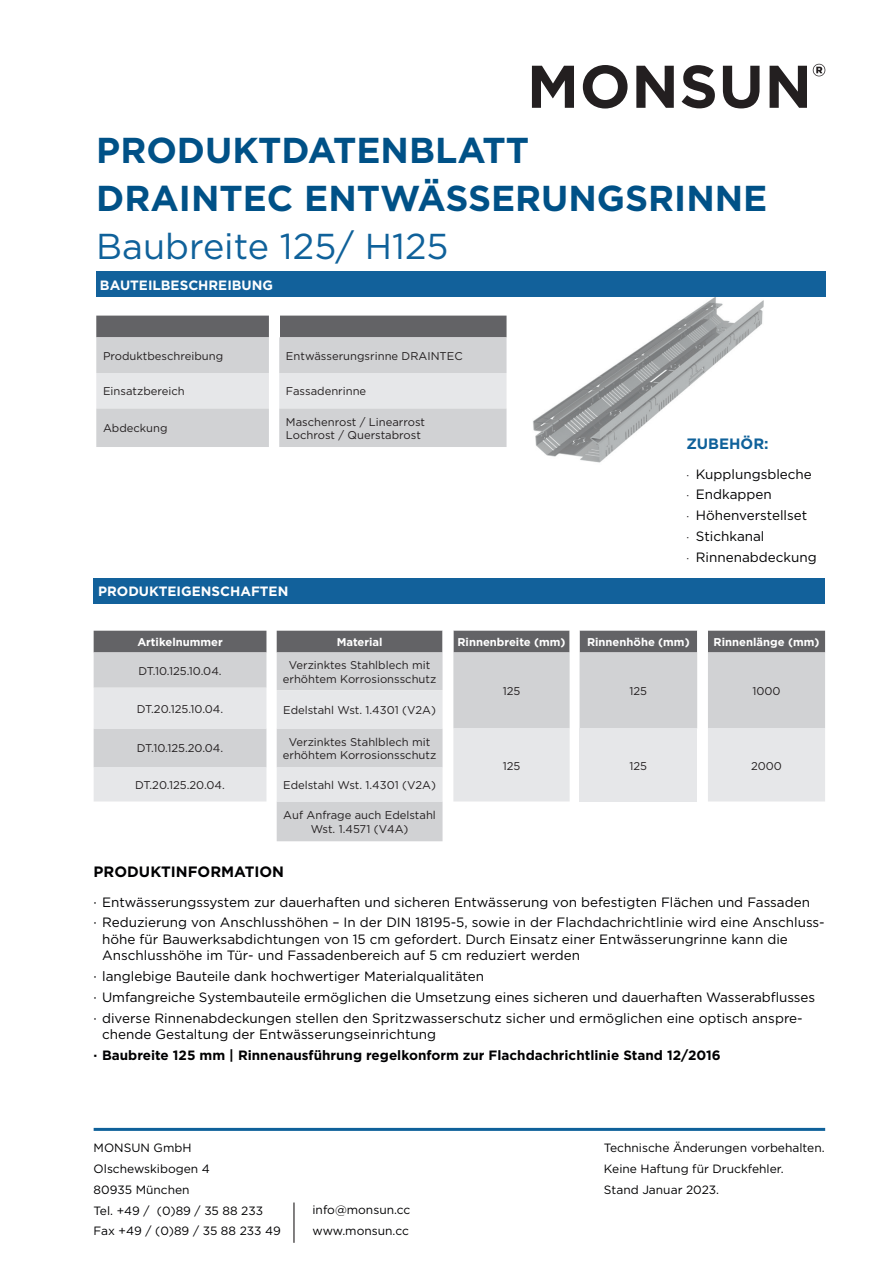
<style>
.page{position:relative;width:893px;height:1263px;background:#fff}
.page>*{position:absolute;margin:0;border:0;box-sizing:border-box;transform-origin:0 0}
.t1{font:700 36px/48px "Gotham";color:#005187}
.t2{font:36px "Gotham";color:#0f619a}
.t3{font:700 15px "Gotham";color:#000002}
.t4{font:700 15px "Gotham";color:#0f619a}
.t5{font:13.5px/20.7px "Gotham";color:#000002}
.t6{font:700 13.5px "Gotham";color:#000002}
.t7{font:700 13.5px "Gotham";color:#fff}
.t8{font:12px/20.7px "Gotham";color:#000002}
.t9{font:11.25px/13.5px "Gotham";color:#231f20;text-align:center}
.t10{font:700 11.25px "Gotham";color:#fff}
.s1{font-size:11.25px;color:#231f20}
</style>
<div class="page">
<img style="left:533px;top:297px;width:231px;height:166px">
<div style="left:96px;top:271px;width:729px;height:26px;background:#12619b"></div>
<div style="left:94px;top:578px;width:731px;height:25px;background:#12619b"></div>
<div style="left:94px;top:631px;width:731px;height:21px;background:#636366"></div>
<svg style="left:94px;top:652px;width:731px;height:189px;fill:#d1d2d4"></svg>
<svg style="left:94px;top:688px;width:731px;height:113px;fill:#e6e7e9"></svg>
<div style="left:580px;top:728px;width:117px;height:73px;background:#e6e7e9"></div>
<svg style="left:813px;top:64px;width:12px;height:12px"></svg>
<svg style="left:532px;top:65px;width:275px;height:44px"></svg>
<svg style="left:96px;top:316px;width:411px;height:131px"></svg>
<hr style="left:94px;top:1128px;width:731px;height:3px;background:#0f619a">
<hr style="left:293px;top:1202px;width:2px;height:41px;background:#231f20">
<h1 class="t1" style="left:96px;top:126px;width:673px">PRODUKTDATENBLATT<br>DRAINTEC ENTWÄSSERUNGSRINNE</h1>
<h1 class="t2" style="left:96px;top:223px;width:354px">Baubreite 125/ H125</h1>
<p class="t7" style="left:100px;top:276px;width:175px">BAUTEILBESCHREIBUNG</p>
<p class="t9" style="left:103px;top:349px;width:122px">Produktbeschreibung</p>
<p class="t9" style="left:286px;top:349px;width:178px">Entwässerungsrinne DRAINTEC</p>
<p class="t9" style="left:103px;top:384px;width:83px">Einsatzbereich</p>
<p class="t9" style="left:286px;top:384px;width:82px">Fassadenrinne</p>
<p class="t9" style="left:103px;top:421px;width:66px">Abdeckung</p>
<p class="t9" style="left:286px;top:414px;width:141px;text-align:left">Maschenrost / Linearrost<br>Lochrost / Querstabrost</p>
<p class="t7" style="left:98px;top:582px;width:192px">PRODUKTEIGENSCHAFTEN</p>
<p class="t4" style="left:686px;top:434px;width:84px">ZUBEHÖR:</p>
<p class="t5" style="left:686px;top:463px;width:132px"><span class="s1">·</span> Kupplungsbleche <span class="s1">·</span> Endkappen<br><span class="s1">·</span> Höhenverstellset<br><span class="s1">·</span> Stichkanal<br><span class="s1">·</span> Rinnenabdeckung</p>
<p class="t10" style="left:137px;top:635px;width:87px">Artikelnummer</p>
<p class="t10" style="left:337px;top:635px;width:47px">Material</p>
<p class="t10" style="left:457px;top:635px;width:110px">Rinnenbreite (mm)</p>
<p class="t10" style="left:587px;top:635px;width:104px">Rinnenhöhe (mm)</p>
<p class="t10" style="left:714px;top:635px;width:107px">Rinnenlänge (mm)</p>
<p class="t9" style="left:138px;top:664px;width:85px">DT.10.125.10.04.</p>
<p class="t9" style="left:283px;top:658px;width:155px">Verzinktes Stahlblech mit erhöhtem Korrosionsschutz</p>
<p class="t9" style="left:503px;top:684px;width:19px">125</p>
<p class="t9" style="left:629px;top:684px;width:19px">125</p>
<p class="t9" style="left:752px;top:684px;width:30px">1000</p>
<p class="t9" style="left:137px;top:702px;width:88px">DT.20.125.10.04.</p>
<p class="t9" style="left:283px;top:703px;width:154px">Edelstahl Wst. 1.4301 (V2A)</p>
<p class="t9" style="left:137px;top:741px;width:88px">DT.10.125.20.04.</p>
<p class="t9" style="left:283px;top:735px;width:155px">Verzinktes Stahlblech mit erhöhtem Korrosionsschutz</p>
<p class="t9" style="left:503px;top:758px;width:19px">125</p>
<p class="t9" style="left:629px;top:758px;width:19px">125</p>
<p class="t9" style="left:751px;top:758px;width:32px">2000</p>
<p class="t9" style="left:135px;top:778px;width:91px">DT.20.125.20.04.</p>
<p class="t9" style="left:283px;top:778px;width:154px">Edelstahl Wst. 1.4301 (V2A)</p>
<p class="t9" style="left:283px;top:808px;width:154px">Auf Anfrage auch Edelstahl<br>Wst. 1.4571 (V4A)</p>
<p class="t3" style="left:94px;top:862px;width:192px">PRODUKTINFORMATION</p>
<p class="t5" style="left:94px;top:891px;width:733px">· Entwässerungssystem zur dauerhaften und sicheren Entwässerung von befestigten Flächen und Fassaden<br>· Reduzierung von Anschlusshöhen – In der DIN 18195-5, sowie in der Flachdachrichtlinie wird eine Anschluss-</p>
<p class="t5" style="left:102px;top:930px;width:687px;line-height:16.5px">höhe für Bauwerksabdichtungen von 15 cm gefordert. Durch Einsatz einer Entwässerungrinne kann die<br>Anschlusshöhe im Tür- und Fassadenbereich auf 5 cm reduziert werden</p>
<p class="t5" style="left:94px;top:966px;width:723px">· langlebige Bauteile dank hochwertiger Materialqualitäten<br>· Umfangreiche Systembauteile ermög lichen die Umsetzung eines sicheren und dauerhaften Wasserabflusses · diverse Rinnenabdeckungen stellen den Spritzwasserschutz sicher und ermöglichen eine optisch anspre-</p>
<p class="t5" style="left:102px;top:1024px;width:335px">chende Gestaltung der Entwässerungseinrichtung</p>
<p class="t6" style="left:94px;top:1046px;width:629px">· Baubreite 125 mm | Rinnenausführung regelkonform zur Flachdachrichtlinie Stand 12/2016</p>
<p class="t8" style="left:94px;top:1137px;width:189px">MONSUN GmbH<br>Olschewskibogen 4<br>80935 München<br>Tel. +49 / (0)89 / 35 88 233<br>Fax +49 / (0)89 / 35 88 233 49</p>
<p class="t8" style="left:312px;top:1199px;width:99px">info@monsun.cc www.monsun.cc</p>
<p class="t8" style="left:604px;top:1137px;width:222px">Technische Änderungen vorbehalten.<br>Keine Haftung für Druckfehler.<br>Stand Januar 2023.</p>
</div>
